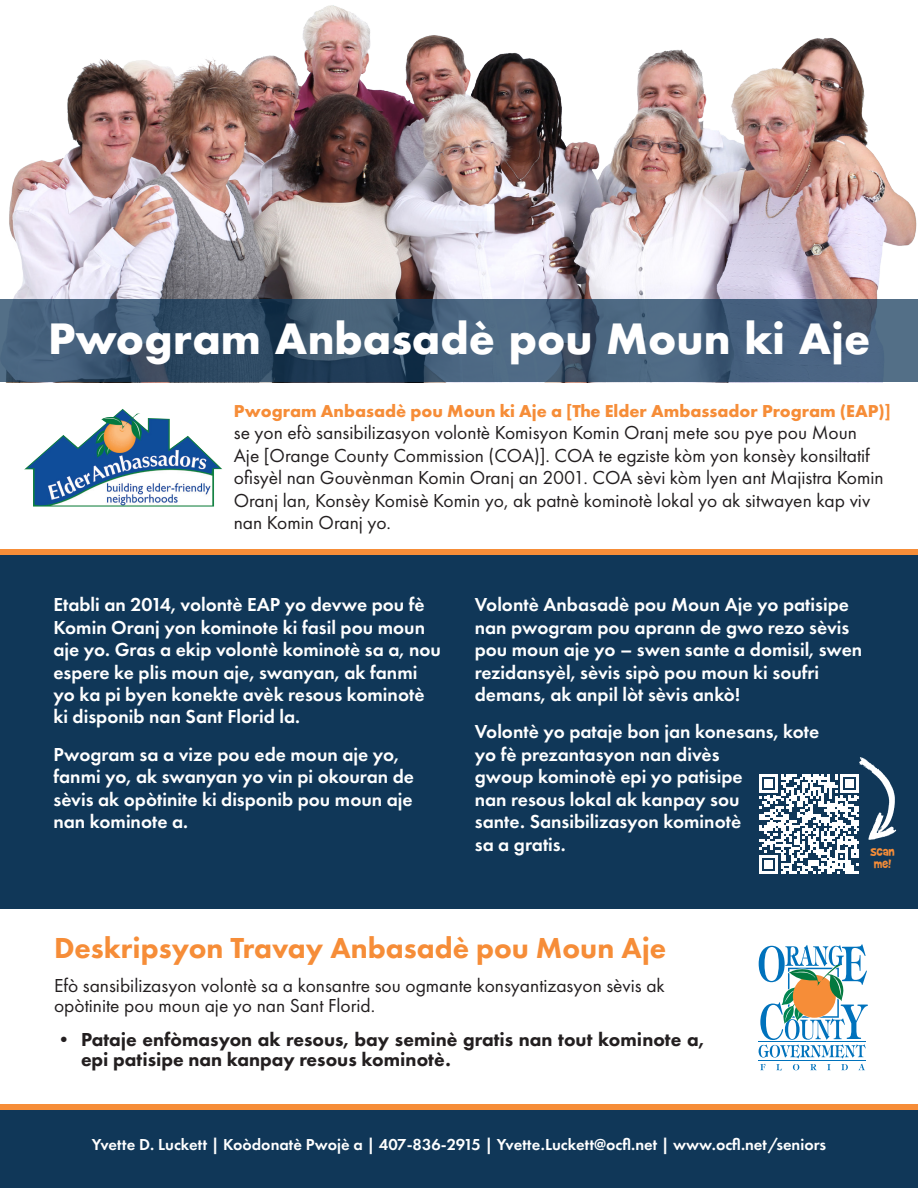
<style>
.page{position:relative;width:918px;height:1188px;background:#fff}
.page>*{position:absolute;margin:0;border:0;box-sizing:border-box;transform-origin:0 0}
.H1_Top{font:700 40.5px "Futura";color:#fff}
.H2_2nd_Subtitle{font:800 30px "Futura PT";color:#f68d38}
.Text_Centered{font:600 19.5px/22.5px "Futura PT";color:#fff}
.H2_Subtitles_Orange{font:19.5px/22.4px "Futura PT";color:#231f20}
.H2_2nd_Subtitle-2{font:19.5px/19.5px "Futura PT";color:#231f20}
.t1{font:800 19.5px/19.5px "Futura PT";color:#231f20}
.H2_Subtitles_Orange-2{font:700 17.85px "Futura PT";color:#f68d38}
.H2_Text{font:600 16.5px "Futura PT";color:#fff}
.Subheder_Small{font:13.5px/12px "Brady Bunch Remastered";color:#f68d38}
</style>
<div class="page">
<div style="left:0;top:1104px;width:918px;height:67px;background:#f68d38"></div>
<div style="left:0;top:549px;width:918px;height:68px;background:#f68d38"></div>
<div style="left:0;top:1110px;width:918px;height:78px;background:#103758"></div>
<div style="left:0;top:555px;width:918px;height:354px;background:#103758"></div>
<img style="left:9px;top:5px;width:908px;height:294px">
<svg style="left:759px;top:944px;width:109px;height:127px"></svg>
<svg style="left:0;top:299px;width:918px;height:83px;background:#3f5a74"></svg>
<img style="left:24px;top:409px;width:198px;height:98px">
<svg style="left:759px;top:757px;width:137px;height:117px"></svg>
<p class="H1_Top" style="left:48px;top:310px;width:824px">Pwogram Anbasadè pou Moun ki Aje</p>
<p class="H2_Subtitles_Orange-2" style="left:234px;top:399px;width:659px">Pwogram Anbasadè pou Moun ki Aje a [The Elder Ambassador Program (EAP)]</p>
<p class="H2_Subtitles_Orange" style="left:234px;top:422px;width:651px">se yon efò sansibilizasyon volontè Komisyon Komin Oranj mete sou pye pou Moun Aje [Orange County Commission (COA)]. COA te egziste kòm yon konsèy konsiltatif ofisyèl nan Gouvènman Komin Oranj an 2001. COA sèvi kòm lyen ant Majistra Komin Oranj lan, Konsèy Komisè Komin yo, ak patnè kominotè lokal yo ak sitwayen kap viv nan Komin Oranj yo.</p>
<p class="Text_Centered" style="left:53px;top:593px;width:389px">Etabli an 2014, volontè EAP yo devwe pou fè Komin Oranj yon kominote ki fasil pou moun aje yo. Gras a ekip volontè kominotè sa a, nou espere ke plis moun aje, swanyan, ak fanmi yo ka pi byen konekte avèk resous kominotè ki disponib nan Sant Florid la.</p>
<p class="Text_Centered" style="left:53px;top:743px;width:362px">Pwogram sa a vize pou ede moun aje yo, fanmi yo, ak swanyan yo vin pi okouran de sèvis ak opòtinite ki disponib pou moun aje nan kominote a.</p>
<p class="Text_Centered" style="left:475px;top:593px;width:389px">Volontè Anbasadè pou Moun Aje yo patisipe nan pwogram pou aprann de gwo rezo sèvis pou moun aje yo – swen sante a domisil, swen rezidansyèl, sèvis sipò pou moun ki soufri demans, ak anpil lòt sèvis ankò!</p>
<p class="Text_Centered" style="left:475px;top:721px;width:346px">Volontè yo pataje bon jan konesans, kote yo fè prezantasyon nan divès<br>gwoup kominotè epi yo patisipe<br>nan resous lokal ak kanpay sou<br>sante. Sansibilizasyon kominotè<br>sa a gratis.</p>
<p class="Subheder_Small" style="left:871px;top:846px;width:25px">Scan me!</p>
<p class="H2_2nd_Subtitle" style="left:54px;top:929px;width:614px">Deskripsyon Travay Anbasadè pou Moun Aje</p>
<p class="H2_2nd_Subtitle-2" style="left:54px;top:976px;width:612px">Efò sansibilizasyon volontè sa a konsantre sou ogmante konsyantizasyon sèvis ak opòtinite pou moun aje yo nan Sant Florid.</p>
<p class="t1" style="left:81px;top:1030px;width:625px;text-indent:-27px">• Pataje enfòmasyon ak resous, bay seminè gratis nan tout kominote a, epi patisipe nan kanpay resous kominotè.</p>
<p class="H2_Text" style="left:92px;top:1134px;width:736px">Yvette D. Luckett | Koòdonatè Pwojè a | 407-836-2915 | Yvette.Luckett@ocfl.net | www.ocfl.net /seniors</p>
</div>
